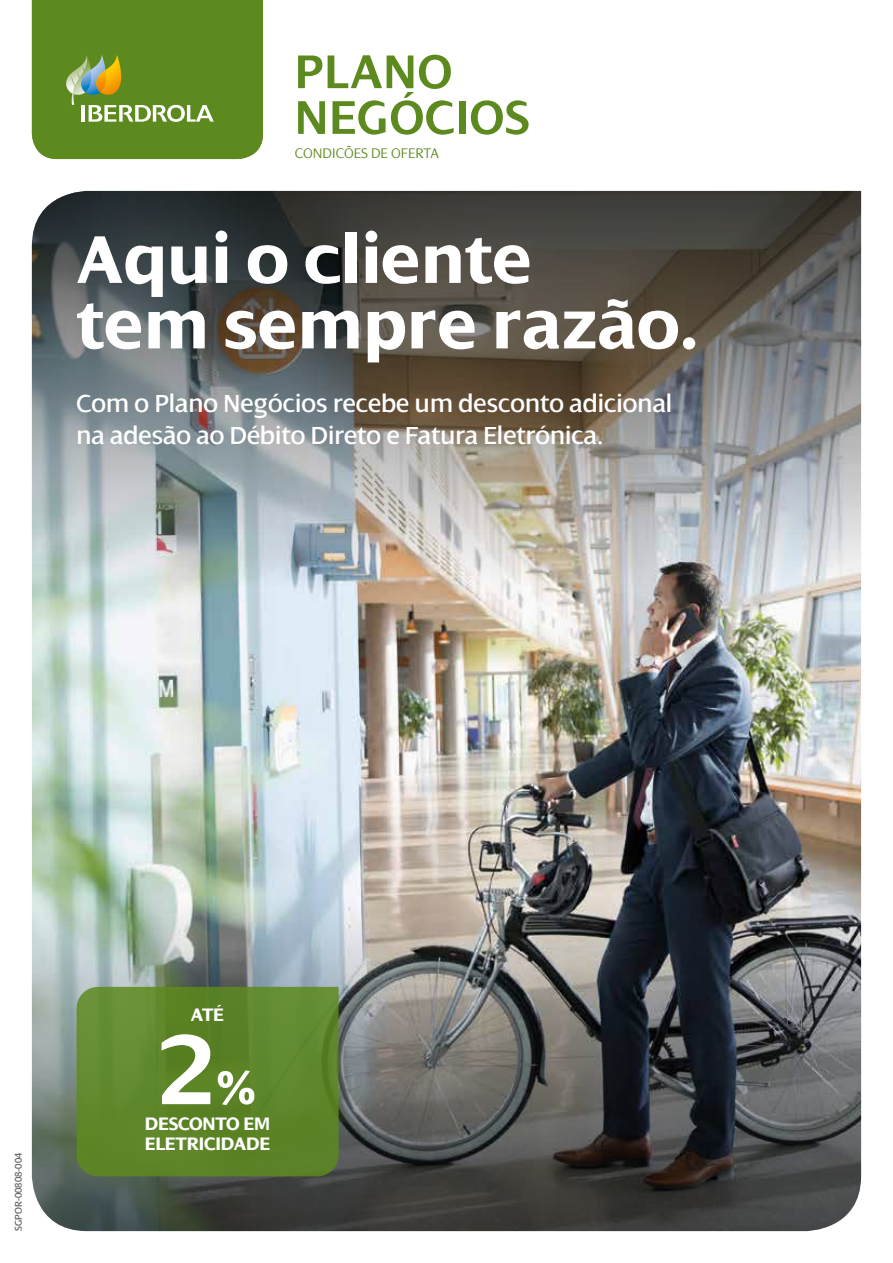
<style>
.page{position:relative;width:893px;height:1263px;background:#fff}
.page>*{position:absolute;margin:0;border:0;box-sizing:border-box;transform-origin:0 0}
.t1{font:700 106.5px "Dialog LT Pro";color:#fff}
.t2{font:700 72.3px/65.6px "Dialog LT Pro";color:#fff}
.t3{font:600 51px/45.8px "Dialog LT Pro";letter-spacing:.02em;color:#5d8a1e}
.t4{font:26.55px/31.8px "Dialog LT Pro";color:#fff}
.t5{font:700 19.5px/19.5px "Dialog LT Pro";letter-spacing:-.01em;color:#fff}
.t6{font:300 15px "Dialog LT Pro";color:#5d8a1e}
.t7{font:10.5px "Dialog LT Pro";color:#646363}
.s1{font-size:51.15px}
</style>
<div class="page">
<svg style="left:32px;top:0;width:231px;height:159px;background:#668f29"></svg>
<img style="left:32px;top:587px;width:829px;height:310px">
<img style="left:32px;top:191px;width:829px;height:396px">
<img style="left:32px;top:897px;width:829px;height:334px">
<svg style="left:77px;top:987px;width:262px;height:189px;background:#5e862a"></svg>
<h3 class="t3" style="left:295px;top:49px;width:236px">PLANO<br>NEGÓCIOS</h3>
<p class="t6" style="left:295px;top:145px;width:146px">CONDICÕES DE OFERTA</p>
<h2 class="t2" style="left:77px;top:227px;width:623px">Aqui o cliente<br>tem sempre razão.</h2>
<p class="t4" style="left:77px;top:388px;width:597px">Com o Plano Negócios recebe um desconto adicional na adesão ao Débito Direto e Fatura Eletrónica.</p>
<p class="t7" style="left:13px;top:1231px;width:80px;rotate:-90deg">SGPOR-00808-004</p>
<p class="t5" style="left:191px;top:1005px;width:35px">ATÉ</p>
<h1 class="t1" style="left:158px;top:1011px;width:100px">2<span class="s1">%</span></h1>
<p class="t5" style="left:145px;top:1114px;width:127px">DESCONTO EM<br>ELETRICIDADE</p>
</div>
